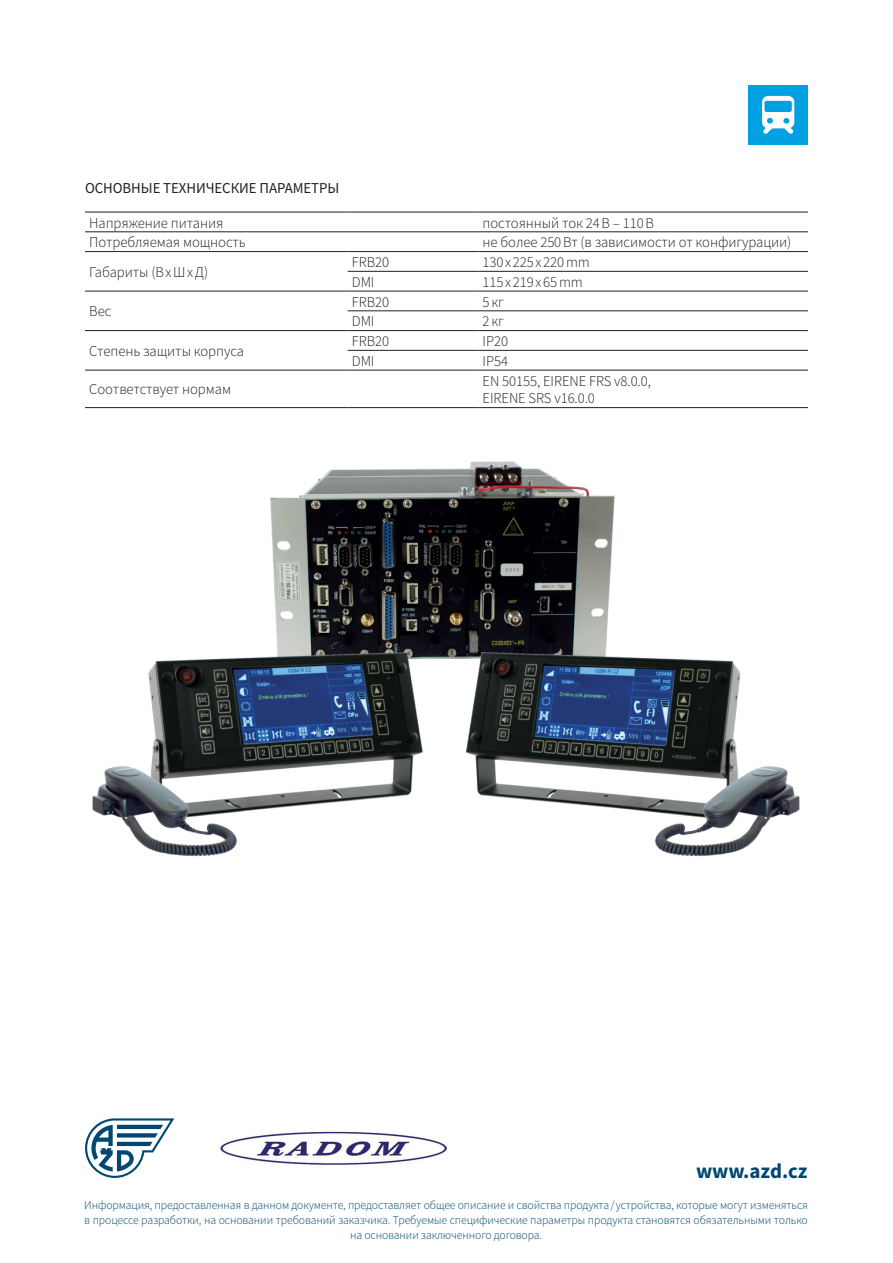
<style>
.page{position:relative;width:893px;height:1263px;background:#fff}
.page>*{position:absolute;margin:0;border:0;box-sizing:border-box;transform-origin:0 0}
.t1{font:700 21px "Source Sans Pro";color:#004871}
.mezititulek{font:15.15px "Source Sans Pro";letter-spacing:-.005em;color:#231f20}
.text{font:300 15px "Source Sans Pro";letter-spacing:-.005em;color:#231f20}
.t2{font:300 12px/15px "Source Sans Pro";letter-spacing:-.01em;color:#004871;text-align:center}
</style>
<div class="page">
<div style="left:748px;top:85px;width:60px;height:60px;background:#00a1e3"></div>
<svg style="left:762px;top:96px;width:32px;height:38px"></svg>
<svg style="left:85px;top:1118px;width:89px;height:60px"></svg>
<img style="left:92px;top:461px;width:708px;height:396px">
<img style="left:220px;top:1131px;width:228px;height:34px">
<hr style="left:85px;top:212px;width:263px;height:1px;background:#231f20">
<hr style="left:348px;top:212px;width:130px;height:1px;background:#231f20">
<hr style="left:478px;top:212px;width:330px;height:1px;background:#231f20">
<hr style="left:85px;top:232px;width:263px;height:1px;background:#231f20">
<hr style="left:348px;top:232px;width:130px;height:1px;background:#231f20">
<hr style="left:478px;top:232px;width:330px;height:1px;background:#231f20">
<hr style="left:85px;top:251px;width:263px;height:1px;background:#231f20">
<hr style="left:348px;top:251px;width:130px;height:1px;background:#231f20">
<hr style="left:478px;top:251px;width:330px;height:1px;background:#231f20">
<hr style="left:348px;top:271px;width:130px;height:1px;background:#231f20">
<hr style="left:478px;top:271px;width:330px;height:1px;background:#231f20">
<hr style="left:85px;top:291px;width:263px;height:1px;background:#231f20">
<hr style="left:348px;top:291px;width:130px;height:1px;background:#231f20">
<hr style="left:478px;top:291px;width:330px;height:1px;background:#231f20">
<hr style="left:348px;top:311px;width:130px;height:1px;background:#231f20">
<hr style="left:478px;top:311px;width:330px;height:1px;background:#231f20">
<hr style="left:85px;top:330px;width:263px;height:1px;background:#231f20">
<hr style="left:348px;top:330px;width:130px;height:1px;background:#231f20">
<hr style="left:478px;top:330px;width:330px;height:1px;background:#231f20">
<hr style="left:348px;top:350px;width:130px;height:1px;background:#231f20">
<hr style="left:478px;top:350px;width:330px;height:1px;background:#231f20">
<hr style="left:85px;top:370px;width:263px;height:1px;background:#231f20">
<hr style="left:348px;top:370px;width:130px;height:1px;background:#231f20">
<hr style="left:478px;top:370px;width:330px;height:1px;background:#231f20">
<hr style="left:85px;top:407px;width:263px;height:1px;background:#231f20">
<hr style="left:348px;top:407px;width:130px;height:1px;background:#231f20">
<hr style="left:478px;top:407px;width:330px;height:1px;background:#231f20">
<p class="mezititulek" style="left:85px;top:178px;width:256px">ОСНОВНЫЕ ТЕХНИЧЕСКИЕ ПАРАМЕТРЫ</p>
<p class="text" style="left:89px;top:213px;width:136px">Напряжение питания</p>
<p class="text" style="left:483px;top:213px;width:173px">постоянный ток 24В – 110В</p>
<p class="text" style="left:89px;top:233px;width:158px">Потребляемая мощность</p>
<p class="text" style="left:483px;top:233px;width:310px">не более 250Вт (в зависимости от конфигурации)</p>
<p class="text" style="left:89px;top:263px;width:121px">Габариты (ВхШхД)</p>
<p class="text" style="left:352px;top:253px;width:39px">FRB20</p>
<p class="text" style="left:483px;top:253px;width:109px">130x225x220mm</p>
<p class="text" style="left:352px;top:273px;width:24px">DMI</p>
<p class="text" style="left:483px;top:273px;width:102px">115x219x65mm</p>
<p class="text" style="left:89px;top:302px;width:24px">Вес</p>
<p class="text" style="left:89px;top:342px;width:156px">Степень защиты корпуса</p>
<p class="text" style="left:89px;top:380px;width:143px">Соответствует нормам</p>
<p class="text" style="left:352px;top:292px;width:39px">FRB20</p>
<p class="text" style="left:483px;top:292px;width:23px">5кг</p>
<p class="text" style="left:352px;top:312px;width:24px">DMI</p>
<p class="text" style="left:483px;top:312px;width:23px">2кг</p>
<p class="text" style="left:352px;top:332px;width:39px">FRB20</p>
<p class="text" style="left:483px;top:332px;width:27px">IP20</p>
<p class="text" style="left:352px;top:352px;width:24px">DMI</p>
<p class="text" style="left:483px;top:352px;width:27px">IP54</p>
<p class="text" style="left:483px;top:371px;width:170px">EN 50155, EIRENE FRS v8.0.0,</p>
<p class="text" style="left:483px;top:389px;width:114px">EIRENE SRS v16.0.0</p>
<p class="t1" style="left:696px;top:1157px;width:113px">www.azd.cz</p>
<p class="t2" style="left:84px;top:1198px;width:725px">Информация, предоставленная в данном документе, предоставляет общее описание и свойства продукта/устройства, которые могут изменяться в процессе разработки, на основании требований заказчика. Требуемые специфические параметры продукта становятся обязательными только на основании заключенного договора.</p>
</div>
